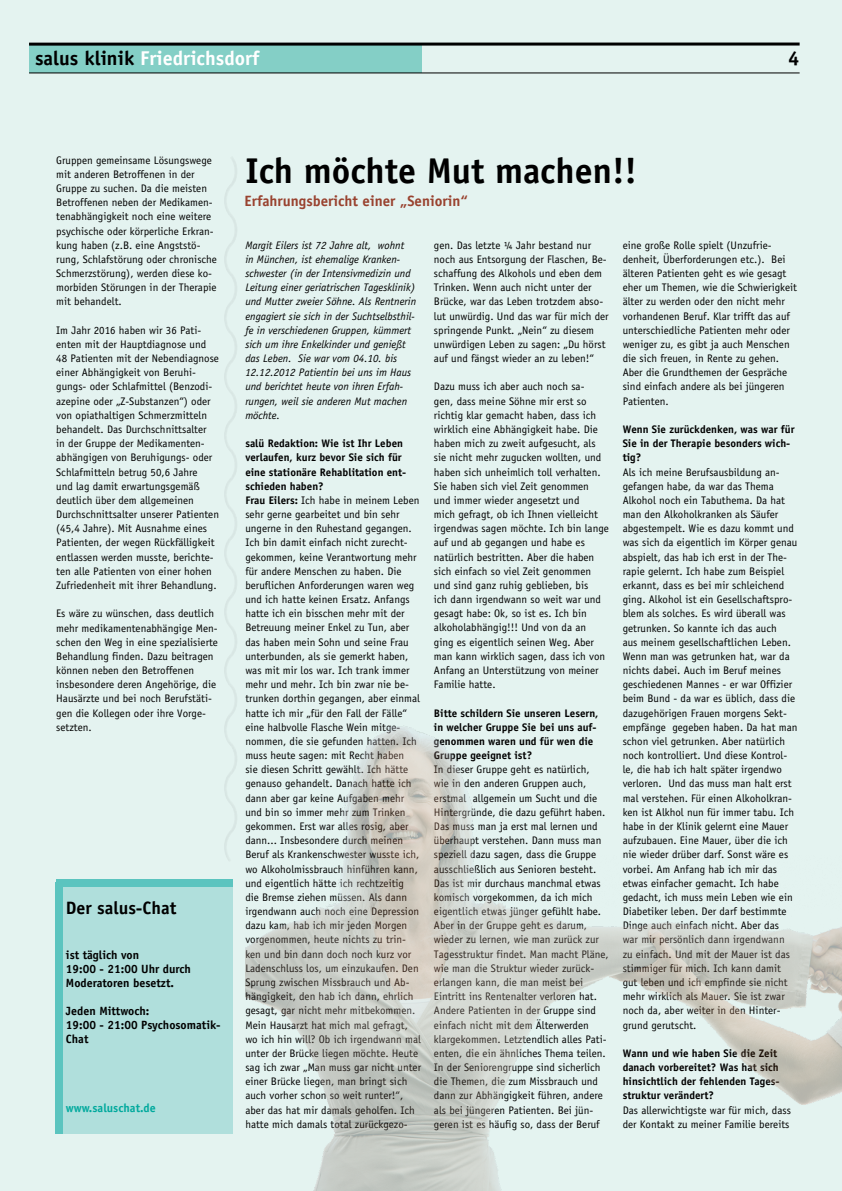
<style>
.page{position:relative;width:842px;height:1191px;background:#e4f3f0}
.page>*{position:absolute;margin:0;border:0;box-sizing:border-box;transform-origin:0 0}
.t1{font:700 35.9px "Officina Sans Std";color:#000}
.t2{font:700 20px "Officina Sans Std";color:#fff}
.t3{font:700 20px "Officina Sans Std";color:#000}
.t4{font:700 17.9px "Officina Sans Std";color:#000}
.t5{font:700 14.9px "Officina Sans Std";color:#99422f}
.t6{font:700 12px/14px "Officina Sans Std";color:#000}
.t7{font:700 12px "Officina Sans Std";color:#00a99d}
.t8{font:11px/14.2px "Officina Sans Std";color:#000}
.t9{font:italic 11px/14.2px "Officina Sans Std";color:#000}
.t10{font:700 11px/14.2px "Officina Sans Std";color:#000}
.s1{color:#000}
.s2{font-weight:700}
</style>
<div class="page">
<div style="left:56px;top:881px;width:8px;height:252px;background:#5bc4bf"></div>
<div style="left:63px;top:886px;width:169px;height:247px;background:#b0dfdc"></div>
<div style="left:56px;top:880px;width:176px;height:7px;background:#5bc4bf"></div>
<img style="left:245px;top:726px;width:597px;height:465px">
<div style="left:29px;top:44px;width:393px;height:29px;background:#84cfc6"></div>
<hr style="left:29px;top:72px;width:771px;height:1px;background:#000">
<hr style="left:29px;top:43px;width:771px;height:3px;background:#000">
<h2 class="t2" style="left:35px;top:45px;width:226px"><span class="s1">salus klinik</span> Friedrichsdorf</h2>
<h2 class="t3" style="left:788px;top:46px;width:13px">4</h2>
<p class="t8" style="left:56px;top:153px;width:162px">Gruppen gemeinsame Lösungswege mit anderen Betroffenen in der<br>Gruppe zu suchen. Da die meisten<br>Betroffenen neben der Medikamen&shy;tenabhängigkeit noch eine weitere psychische oder körperliche Erkran&shy;kung haben (z.B. eine Angststö&shy;rung, Schlafstörung oder chronische<br>Schmerzstörung), werden diese ko&shy;morbiden Störungen in der Therapie mit behandelt.</p>
<p class="t8" style="left:56px;top:323px;width:164px">Im Jahr 2016 haben wir 36 Pati&shy;enten mit der Hauptdiagnose und 48 Patienten mit der Nebendiagnose einer Abhängigkeit von Beruhi&shy;gungs- oder Schlafmittel (Benzodi&shy;azepine oder „Z-Substanzen“) oder von opiathaltigen Schmerzmitteln behandelt. Das Durchschnittsalter<br>in der Gruppe der Medikamenten&shy;abhängigen von Beruhigungs- oder Schlafmitteln betrug 50,6 Jahre<br>und lag damit erwartungsgemäß deutlich über dem allgemeinen Durchschnittsalter unserer Patienten (45,4 Jahre). Mit Ausnahme eines Patienten, der wegen Rückfälligkeit entlassen werden musste, berichte&shy;ten alle Patienten von einer hohen Zufriedenheit mit ihrer Behandlung.</p>
<p class="t8" style="left:56px;top:606px;width:163px">Es wäre zu wünschen, dass deutlich mehr medikamentenabhängige Men&shy;schen den Weg in eine spezialisierte<br>Behandlung finden. Dazu beitragen können neben den Betroffenen insbesondere deren Angehörige, die<br>Hausärzte und bei noch Berufstäti&shy;gen die Kollegen oder ihre Vorge&shy;setzten.</p>
<h3 class="t4" style="left:66px;top:897px;width:112px">Der salus-Chat</h3>
<p class="t6" style="left:66px;top:947px;width:127px">ist täglich von<br>19:00 - 21:00 Uhr durch<br>Moderatoren besetzt.</p>
<p class="t6" style="left:66px;top:1003px;width:156px">Jeden Mittwoch:<br>19:00 - 21:00 Psychosomatik-<br>Chat</p>
<p class="t7" style="left:66px;top:1100px;width:91px">www.saluschat.de</p>
<h1 class="t1" style="left:245px;top:148px;width:393px">Ich möchte Mut machen!!</h1>
<h3 class="t5" style="left:245px;top:192px;width:225px">Erfahrungsbericht einer „Seniorin“</h3>
<p class="t9" style="left:245px;top:238px;width:172px">Margit Eilers ist 72 Jahre alt, wohnt<br>in München, ist ehemalige Kranken&shy;schwester (in der Intensivmedizin und Leitung einer geriatrischen Tagesklinik) und Mutter zweier Söhne. Als Rentnerin engagiert sie sich in der Suchtselbsthil&shy;fe in verschiedenen Gruppen, kümmert sich um ihre Enkelkinder und genießt das Leben. Sie war vom 04.10. bis 12.12.2012 Patientin bei uns im Haus und berichtet heute von ihren Erfah&shy;rungen, weil sie anderen Mut machen möchte.</p>
<p class="t8" style="left:245px;top:436px;width:177px"><span class="s2">salü Redaktion: Wie ist Ihr Leben verlaufen, kurz bevor Sie sich für eine stationäre Rehablitation ent&shy;schieden haben?<br>Frau Eilers:</span> Ich habe in meinem Leben sehr gerne gearbeitet und bin sehr ungerne in den Ruhestand gegangen.<br>Ich bin damit einfach nicht zurecht&shy;gekommen, keine Verantwortung mehr für andere Menschen zu haben. Die beruflichen Anforderungen waren weg und ich hatte keinen Ersatz. Anfangs hatte ich ein bisschen mehr mit der Betreuung meiner Enkel zu Tun, aber das haben mein Sohn und seine Frau unterbunden, als sie gemerkt haben, was mit mir los war. Ich trank immer mehr und mehr. Ich bin zwar nie be&shy;trunken dorthin gegangen, aber einmal hatte ich mir „für den Fall der Fälle“ eine halbvolle Flasche Wein mitge&shy;nommen, die sie gefunden hatten. Ich muss heute sagen: mit Recht haben<br>sie diesen Schritt gewählt. Ich hätte genauso gehandelt. Danach hatte ich dann aber gar keine Aufgaben mehr und bin so immer mehr zum Trinken gekommen. Erst war alles rosig, aber dann... Insbesondere durch meinen Beruf als Krankenschwester wusste ich, wo Alkoholmissbrauch hinführen kann, und eigentlich hätte ich rechtzeitig<br>die Bremse ziehen müssen. Als dann irgendwann auch noch eine Depression dazu kam, hab ich mir jeden Morgen vorgenommen, heute nichts zu trin&shy;ken und bin dann doch noch kurz vor Ladenschluss los, um einzukaufen. Den Sprung zwischen Missbrauch und Ab&shy;hängigkeit, den hab ich dann, ehrlich gesagt, gar nicht mehr mitbekommen.<br>Mein Hausarzt hat mich mal gefragt, wo ich hin will? Ob ich irgendwann mal unter der Brücke liegen möchte. Heute sag ich zwar „Man muss gar nicht unter einer Brücke liegen, man bringt sich auch vorher schon so weit runter!“, aber das hat mir damals geholfen. Ich hatte mich damals total zurückgezo-</p>
<p class="t8" style="left:434px;top:238px;width:176px">gen. Das letzte ¼ Jahr bestand nur noch aus Entsorgung der Flaschen, Be&shy;schaffung des Alkohols und eben dem Trinken. Wenn auch nicht unter der Brücke, war das Leben trotzdem abso&shy;lut unwürdig. Und das war für mich der springende Punkt. „Nein“ zu diesem unwürdigen Leben zu sagen: „Du hörst auf und fängst wieder an zu leben!“</p>
<p class="t8" style="left:434px;top:380px;width:176px">Dazu muss ich aber auch noch sa-<br>gen, dass meine Söhne mir erst so richtig klar gemacht haben, dass ich wirklich eine Abhängigkeit habe. Die haben mich zu zweit aufgesucht, als sie nicht mehr zugucken wollten, und haben sich unheimlich toll verhalten.<br>Sie haben sich viel Zeit genommen<br>und immer wieder angesetzt und<br>mich gefragt, ob ich Ihnen vielleicht irgendwas sagen möchte. Ich bin lange auf und ab gegangen und habe es natürlich bestritten. Aber die haben sich einfach so viel Zeit genommen und sind ganz ruhig geblieben, bis<br>ich dann irgendwann so weit war und gesagt habe: Ok, so ist es. Ich bin alkoholabhängig!!! Und von da an<br>ging es eigentlich seinen Weg. Aber man kann wirklich sagen, dass ich von Anfang an Unterstützung von meiner Familie hatte.</p>
<p class="t10" style="left:434px;top:705px;width:166px">Bitte schildern Sie unseren Lesern, in welcher Gruppe Sie bei uns auf&shy;genommen waren und für wen die<br>Gruppe geeignet ist?</p>
<p class="t8" style="left:434px;top:762px;width:176px">In dieser Gruppe geht es natürlich,<br>wie in den anderen Gruppen auch, erstmal allgemein um Sucht und die Hintergründe, die dazu geführt haben.<br>Das muss man ja erst mal lernen und überhaupt verstehen. Dann muss man speziell dazu sagen, dass die Gruppe ausschließlich aus Senioren besteht.<br>Das ist mir durchaus manchmal etwas komisch vorgekommen, da ich mich eigentlich etwas jünger gefühlt habe.<br>Aber in der Gruppe geht es darum, wieder zu lernen, wie man zurück zur Tagesstruktur findet. Man macht Pläne, wie man die Struktur wieder zurück&shy;erlangen kann, die man meist bei Eintritt ins Rentenalter verloren hat.<br>Andere Patienten in der Gruppe sind einfach nicht mit dem Älterwerden klargekommen. Letztendlich alles Pati&shy;enten, die ein ähnliches Thema teilen.<br>In der Seniorengruppe sind sicherlich die Themen, die zum Missbrauch und dann zur Abhängigkeit führen, andere als bei jüngeren Patienten. Bei jün&shy;geren ist es häufig so, dass der Beruf</p>
<p class="t8" style="left:623px;top:238px;width:176px">eine große Rolle spielt (Unzufrie&shy;denheit, Überforderungen etc.). Bei älteren Patienten geht es wie gesagt eher um Themen, wie die Schwierigkeit älter zu werden oder den nicht mehr vorhandenen Beruf. Klar trifft das auf unterschiedliche Patienten mehr oder weniger zu, es gibt ja auch Menschen die sich freuen, in Rente zu gehen.<br>Aber die Grundthemen der Gespräche sind einfach andere als bei jüngeren Patienten.</p>
<p class="t10" style="left:623px;top:422px;width:173px">Wenn Sie zurückdenken, was war für<br>Sie in der Therapie besonders wich&shy;tig?</p>
<p class="t8" style="left:623px;top:465px;width:176px">Als ich meine Berufsausbildung an&shy;gefangen habe, da war das Thema Alkohol noch ein Tabuthema. Da hat man den Alkoholkranken als Säufer abgestempelt. Wie es dazu kommt und was sich da eigentlich im Körper genau abspielt, das hab ich erst in der The&shy;rapie gelernt. Ich habe zum Beispiel erkannt, dass es bei mir schleichend ging. Alkohol ist ein Gesellschaftspro&shy;blem als solches. Es wird überall was getrunken. So kannte ich das auch<br>aus meinem gesellschaftlichen Leben.<br>Wenn man was getrunken hat, war da nichts dabei. Auch im Beruf meines geschiedenen Mannes - er war Offizier beim Bund - da war es üblich, dass die dazugehörigen Frauen morgens Sekt&shy;empfänge gegeben haben. Da hat man schon viel getrunken. Aber natürlich noch kontrolliert. Und diese Kontrol&shy;le, die hab ich halt später irgendwo verloren. Und das muss man halt erst mal verstehen. Für einen Alkoholkran&shy;ken ist Alkhol nun für immer tabu. Ich habe in der Klinik gelernt eine Mauer aufzubauen. Eine Mauer, über die ich nie wieder drüber darf. Sonst wäre es vorbei. Am Anfang hab ich mir das etwas einfacher gemacht. Ich habe gedacht, ich muss mein Leben wie ein Diabetiker leben. Der darf bestimmte Dinge auch einfach nicht. Aber das<br>war mir persönlich dann irgendwann<br>zu einfach. Und mit der Mauer ist das stimmiger für mich. Ich kann damit gut leben und ich empfinde sie nicht mehr wirklich als Mauer. Sie ist zwar noch da, aber weiter in den Hinter&shy;grund gerutscht.</p>
<p class="t10" style="left:623px;top:1045px;width:158px">Wann und wie haben Sie die Zeit danach vorbereitet? Was hat sich hinsichtlich der fehlenden Tages&shy;struktur verändert?</p>
<p class="t8" style="left:623px;top:1102px;width:170px">Das allerwichtigste war für mich, dass der Kontakt zu meiner Familie bereits</p>
</div>
